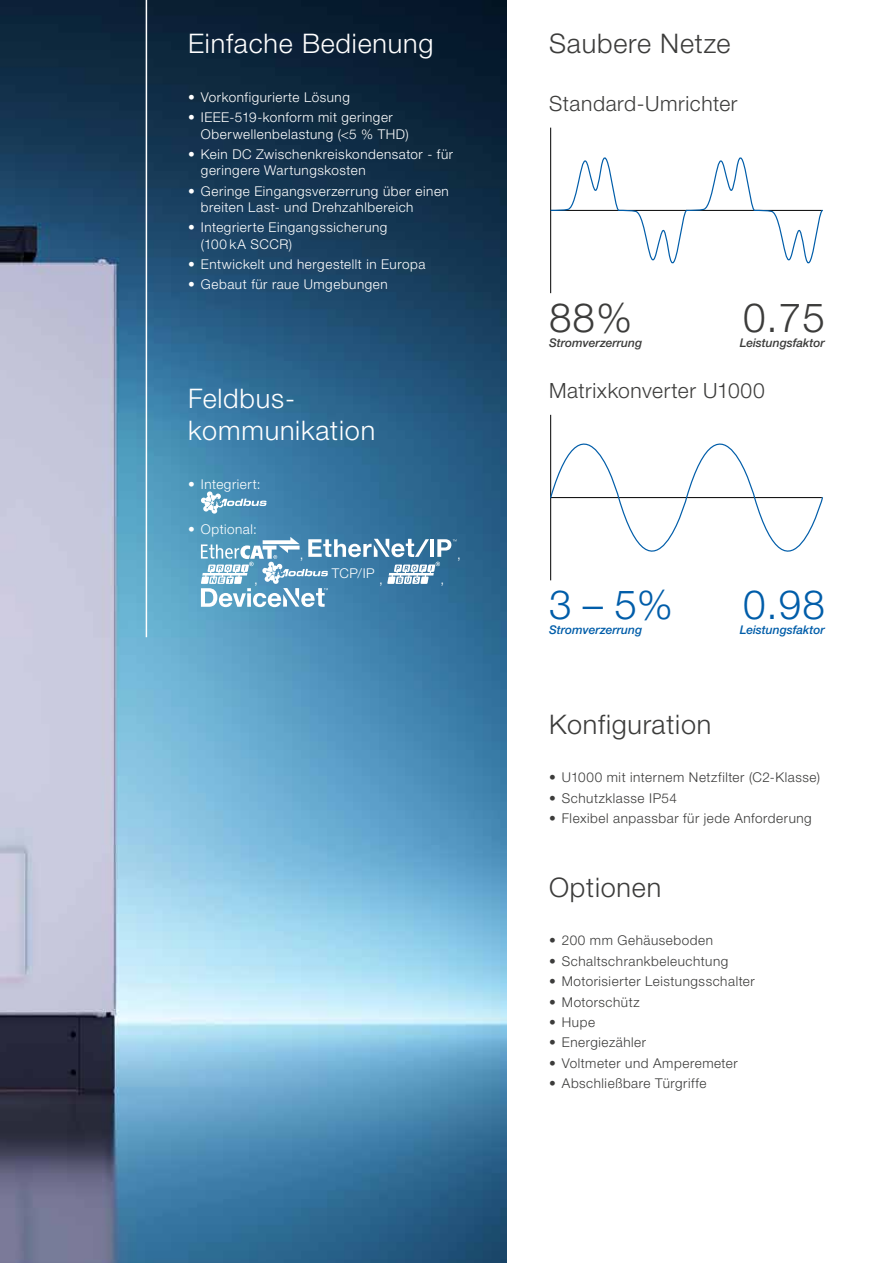
<style>
.page{position:relative;width:893px;height:1263px;background:#fff}
.page>*{position:absolute;margin:0;border:0;box-sizing:border-box;transform-origin:0 0}
.t1{font:300 40.5px "Helvetica Neue LTW1 G";color:#005da9}
.t2{font:300 40.5px "Helvetica Neue LTW1 G";color:#3c3c3b}
.t3{font:300 27px/32.4px "Helvetica Neue LTW1 G";letter-spacing:.03em;color:#fff}
.t4{font:300 27px "Helvetica Neue LTW1 G";letter-spacing:.03em;color:#3c3c3b}
.t5{font:300 21px "Helvetica Neue LTW1 G";letter-spacing:.03em;color:#3c3c3b}
.t6{font:300 13.5px/16.2px "Helvetica Neue LTW1 G";letter-spacing:.04em;color:#fff}
.t7{font:300 13.5px "Helvetica Neue LTW1 G";letter-spacing:.04em;color:#3c3c3b}
.t8{font:italic 500 12px "Helvetica Neue LTW1 G";color:#3c3c3b}
.t9{font:italic 500 12px "Helvetica Neue LTW1 G";color:#005da9}
</style>
<div class="page">
<img style="left:0;top:0;width:507px;height:1263px">
<hr style="left:550px;top:128px;width:1px;height:165px;background:#000">
<svg style="left:550px;top:129px;width:273px;height:163px"></svg>
<svg style="left:550px;top:415px;width:273px;height:166px"></svg>
<svg style="left:201px;top:491px;width:66px;height:23px"></svg>
<svg style="left:201px;top:537px;width:255px;height:70px"></svg>
<hr style="left:146px;top:0;width:1px;height:637px;background:#fff">
<h2 class="t3" style="left:188px;top:27px;width:247px">Einfache Bedienung</h2>
<p class="t6" style="left:188px;top:89px;width:163px">• Vorkonfigurierte Lösung</p>
<p class="t6" style="left:201px;top:109px;width:209px;text-indent:-13px">• IEEE-519-konform mit geringer<br>Oberwellenbelastung (&lt;5 % THD)</p>
<p class="t6" style="left:201px;top:146px;width:254px;text-indent:-13px">• Kein DC Zwischenkreiskondensator - für geringere Wartungskosten</p>
<p class="t6" style="left:201px;top:183px;width:249px;text-indent:-13px">• Geringe Eingangsverzerrung über einen breiten Last- und Drehzahlbereich</p>
<p class="t6" style="left:201px;top:219px;width:188px;text-indent:-13px">• Integrierte Eingangssicherung (100 kA SCCR)</p>
<p class="t6" style="left:188px;top:256px;width:239px">• Entwickelt und hergestellt in Europa</p>
<p class="t6" style="left:188px;top:276px;width:201px">• Gebaut für raue Umgebungen</p>
<h2 class="t3" style="left:188px;top:382px;width:189px">Feldbus&shy;kommunikation</h2>
<p class="t6" style="left:188px;top:476px;width:74px">• Integriert:</p>
<p class="t6" style="left:188px;top:521px;width:70px">• Optional:</p>
<p class="t6" style="left:300px;top:546px;width:5px">,</p>
<p class="t6" style="left:457px;top:546px;width:5px">,</p>
<p class="t6" style="left:254px;top:571px;width:5px">,</p>
<p class="t6" style="left:332px;top:565px;width:44px">TCP/IP</p>
<p class="t6" style="left:379px;top:571px;width:5px">,</p>
<p class="t6" style="left:440px;top:571px;width:5px">,</p>
<h2 class="t4" style="left:549px;top:27px;width:183px">Saubere Netze</h2>
<h3 class="t5" style="left:549px;top:91px;width:190px">Standard-Umrichter</h3>
<h1 class="t2" style="left:549px;top:293px;width:85px">88%</h1>
<p class="t8" style="left:549px;top:335px;width:95px">Stromverzerrung</p>
<h1 class="t2" style="left:743px;top:293px;width:83px">0.75</h1>
<p class="t8" style="left:740px;top:335px;width:87px">Leistungsfaktor</p>
<h3 class="t5" style="left:549px;top:378px;width:217px">Matrixkonverter U1000</h3>
<h1 class="t1" style="left:549px;top:580px;width:125px">3 – 5%</h1>
<p class="t9" style="left:549px;top:622px;width:95px">Stromverzerrung</p>
<h1 class="t1" style="left:743px;top:580px;width:83px">0.98</h1>
<p class="t9" style="left:740px;top:622px;width:87px">Leistungsfaktor</p>
<h2 class="t4" style="left:549px;top:707px;width:164px">Konfiguration</h2>
<p class="t7" style="left:549px;top:769px;width:273px">• U1000 mit internem Netzfilter (C2-Klasse)</p>
<p class="t7" style="left:549px;top:790px;width:129px">• Schutzklasse IP54</p>
<p class="t7" style="left:549px;top:810px;width:264px">• Flexibel anpassbar für jede Anforderung</p>
<h2 class="t4" style="left:549px;top:870px;width:114px">Optionen</h2>
<p class="t7" style="left:549px;top:932px;width:166px">• 200 mm Gehäuseboden</p>
<p class="t7" style="left:549px;top:952px;width:181px">• Schaltschrankbeleuchtung</p>
<p class="t7" style="left:549px;top:973px;width:207px">• Motorisierter Leistungsschalter</p>
<p class="t7" style="left:549px;top:993px;width:92px">• Motorschütz</p>
<p class="t7" style="left:549px;top:1014px;width:47px">• Hupe</p>
<p class="t7" style="left:549px;top:1034px;width:99px">• Energiezähler</p>
<p class="t7" style="left:549px;top:1055px;width:190px">• Voltmeter und Amperemeter</p>
<p class="t7" style="left:549px;top:1075px;width:159px">• Abschließbare Türgriffe</p>
</div>
